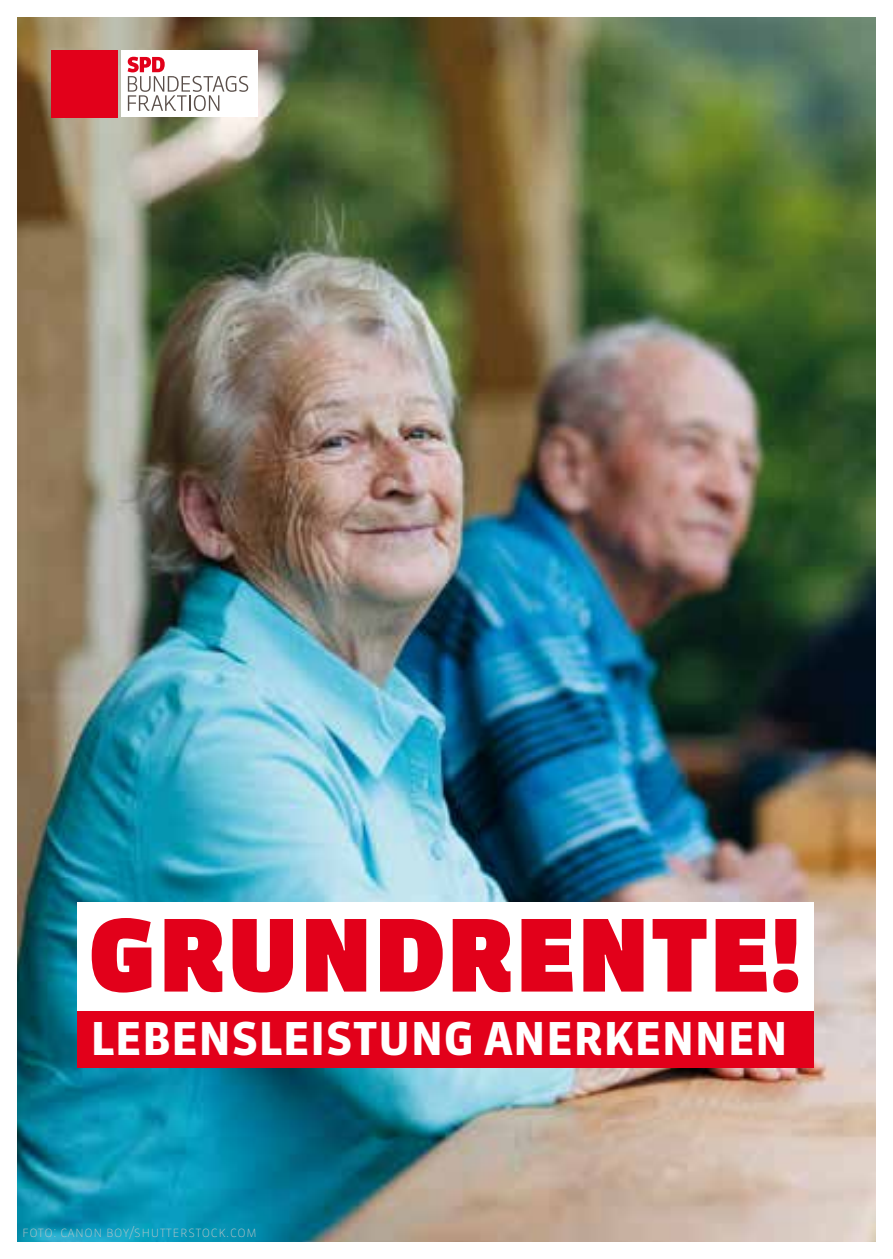
<style>
.page{position:relative;width:893px;height:1259px;background:#fff}
.page>*{position:absolute;margin:0;border:0;box-sizing:border-box;transform-origin:0 0}
.t1{font:900 99px "Sanuk Pro";letter-spacing:.01em;color:#e2001a}
.t2{font:700 45px "Sanuk Pro";letter-spacing:.01em;color:#fff}
.t3{font:100 15px "Sanuk Pro";color:#c6c7c8}
</style>
<div class="page">
<img style="left:17px;top:17px;width:859px;height:1225px">
<div style="left:77px;top:901px;width:737px;height:109px;background:#fff"></div>
<div style="left:77px;top:1010px;width:737px;height:57px;background:#e2001a"></div>
<div style="left:51px;top:50px;width:67px;height:67px;background:#e2001a"></div>
<div style="left:121px;top:50px;width:137px;height:67px;background:#fff"></div>
<svg style="left:128px;top:57px;width:120px;height:54px"></svg>
<h1 class="t1" style="left:89px;top:885px;width:713px">GRUNDRENTE!</h1>
<h2 class="t2" style="left:90px;top:1006px;width:699px">LEBENSLEISTUNG ANERKENNEN</h2>
<p class="t3" style="left:22px;top:1220px;width:237px">foto: canon boy/shutterstock.com</p>
</div>
